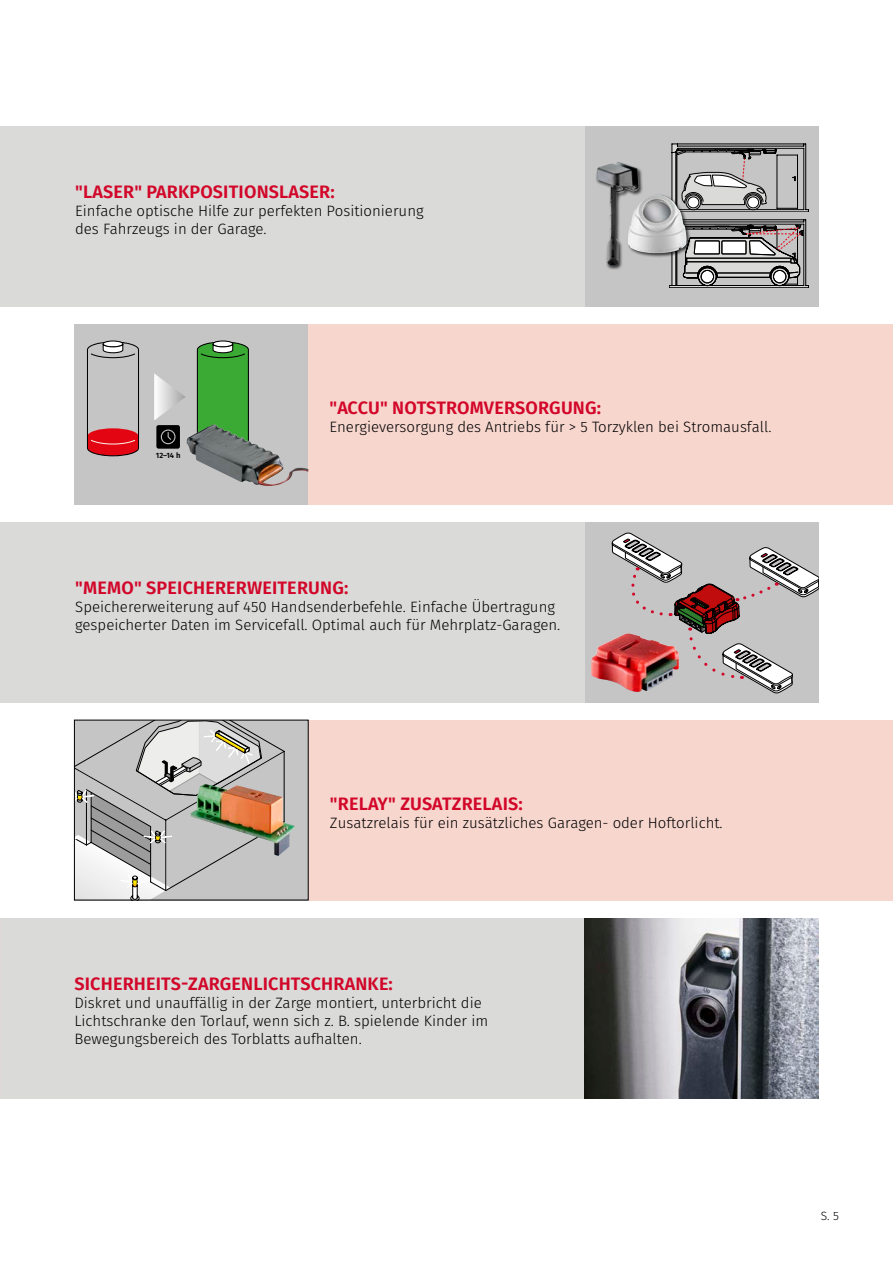
<style>
.page{position:relative;width:893px;height:1263px;background:#fff}
.page>*{position:absolute;margin:0;border:0;box-sizing:border-box;transform-origin:0 0}
.t1{font:600 18px "Fira Sans";letter-spacing:.01em;color:#d20629}
.t2{font:300 15px/18px "Fira Sans";color:#000}
.t3{font:300 12px "Fira Sans";color:#000}
.t4{font:600 7.65px "Fira Sans";color:#000}
</style>
<div class="page">
<div style="left:0;top:126px;width:819px;height:180px;background:#dadad9"></div>
<div style="left:0;top:522px;width:819px;height:180px;background:#dadad9"></div>
<div style="left:0;top:918px;width:819px;height:180px;background:#dadad9"></div>
<div style="left:585px;top:522px;width:234px;height:180px;background:#c5c5c5"></div>
<svg style="left:611px;top:532px;width:208px;height:162px"></svg>
<img style="left:585px;top:918px;width:234px;height:180px">
<div style="left:585px;top:126px;width:234px;height:180px;background:#c5c5c5"></div>
<svg style="left:669px;top:220px;width:140px;height:68px"></svg>
<svg style="left:671px;top:144px;width:138px;height:68px"></svg>
<div style="left:596px;top:161px;width:48px;height:109px;background:#000;opacity:.75"></div>
<img style="left:597px;top:162px;width:42px;height:103px">
<div style="left:627px;top:194px;width:65px;height:64px;background:#000;opacity:.75"></div>
<img style="left:628px;top:195px;width:59px;height:58px">
<img style="left:591px;top:633px;width:88px;height:59px">
<div style="left:74px;top:324px;width:819px;height:180px;background:#f7d6ce"></div>
<div style="left:74px;top:720px;width:819px;height:180px;background:#f7d6ce"></div>
<div style="left:74px;top:324px;width:234px;height:180px;background:#c5c5c5"></div>
<svg style="left:87px;top:340px;width:52px;height:116px"></svg>
<svg style="left:197px;top:340px;width:52px;height:84px;background:#42a13c"></svg>
<svg style="left:154px;top:373px;width:31px;height:76px"></svg>
<img style="left:187px;top:424px;width:121px;height:62px">
<div style="left:74px;top:720px;width:234px;height:180px;background:#c5c5c5"></div>
<svg style="left:76px;top:722px;width:208px;height:176px"></svg>
<img style="left:190px;top:784px;width:105px;height:72px">
<p class="t1" style="left:75px;top:179px;width:261px">"LASER" PARKPOSITIONSLASER:</p>
<p class="t2" style="left:75px;top:203px;width:350px">Einfache optische Hilfe zur perfekten Positionierung des Fahrzeugs in der Garage.</p>
<p class="t4" style="left:156px;top:450px;width:26px">12–14 h</p>
<p class="t1" style="left:330px;top:395px;width:273px">"ACCU" NOTSTROMVERSORGUNG:</p>
<p class="t2" style="left:330px;top:419px;width:443px">Energieversorgung des Antriebs für &gt; 5 Torzyklen bei Stromausfall.</p>
<p class="t1" style="left:75px;top:575px;width:275px">"MEMO" SPEICHERERWEITERUNG:</p>
<p class="t2" style="left:75px;top:599px;width:486px">Speichererweiterung auf 450 Handsenderbefehle. Einfache Übertragung gespeicherter Daten im Servicefall. Optimal auch für Mehrplatz-Garagen.</p>
<p class="t1" style="left:330px;top:791px;width:194px">"RELAY" ZUSATZRELAIS:</p>
<p class="t2" style="left:330px;top:815px;width:394px">Zusatzrelais für ein zusätzliches Garagen- oder Hoftorlicht.</p>
<p class="t1" style="left:74px;top:971px;width:320px">SICHERHEITS-ZARGENLICHTSCHRANKE:</p>
<p class="t2" style="left:74px;top:995px;width:415px">Diskret und unauffällig in der Zarge montiert, unterbricht die<br>Lichtschranke den Torlauf, wenn sich z. B. spielende Kinder im<br>Bewegungsbereich des Torblatts aufhalten.</p>
<p class="t3" style="left:821px;top:1207px;width:20px">S. 5</p>
</div>
